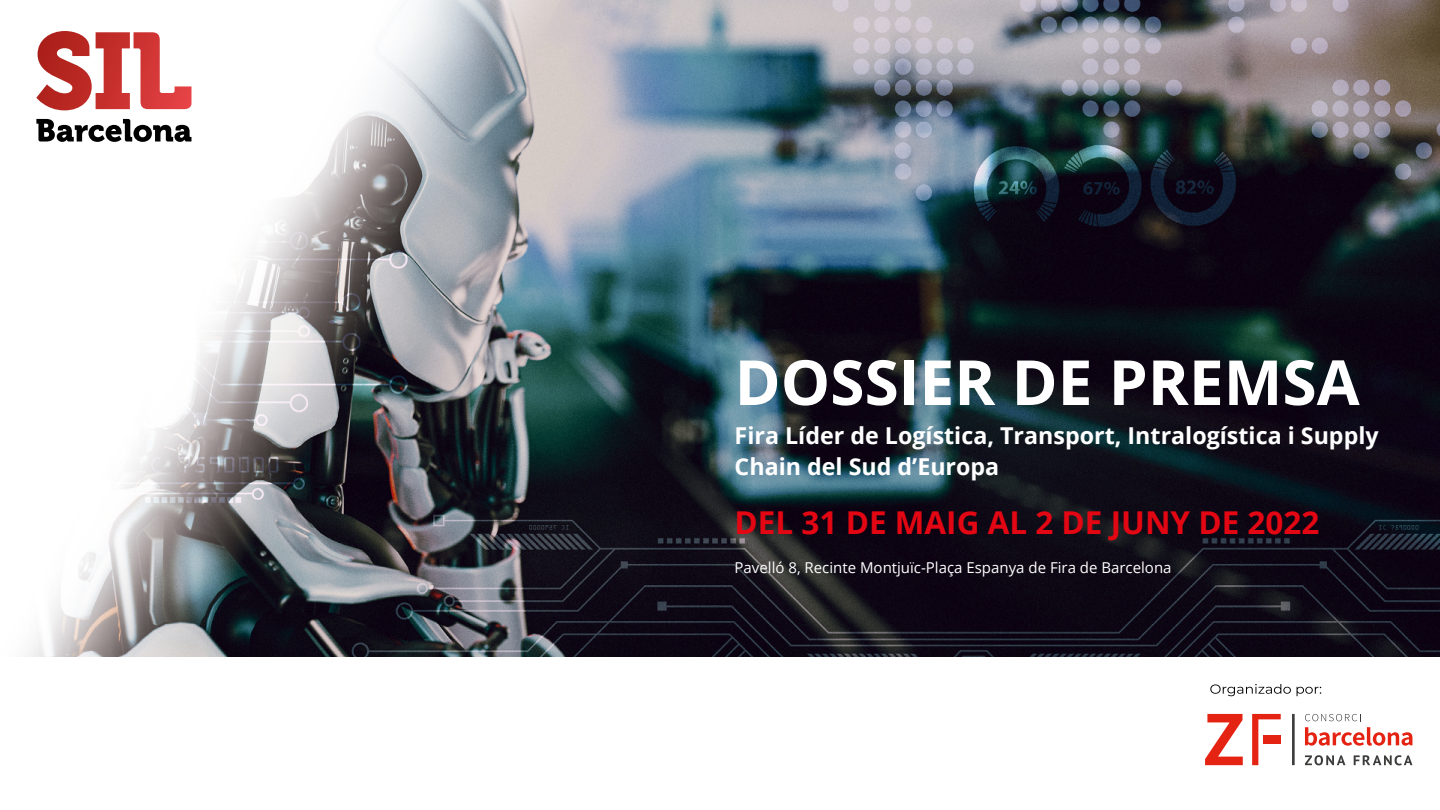
<style>
.page{position:relative;width:1440px;height:810px;background:#fff}
.page>*{position:absolute;margin:0;border:0;box-sizing:border-box;transform-origin:0 0}
.t1{font:700 62.25px "Open Sans";color:#fff}
.t2{font:700 31.5px "Open Sans";color:#e30613}
.t3{font:700 23.25px/31.5px "Open Sans";color:#fff}
.t4{font:15px "Open Sans";color:#fff}
</style>
<div class="page">
<img style="left:26px;top:0;width:1414px;height:657px">
<svg style="left:36px;top:119px;width:155px;height:23px"></svg>
<svg style="left:36px;top:31px;width:156px;height:79px"></svg>
<svg style="left:1210px;top:684px;width:81px;height:12px"></svg>
<svg style="left:1297px;top:687px;width:24px;height:9px"></svg>
<svg style="left:1305px;top:727px;width:107px;height:19px"></svg>
<svg style="left:1305px;top:714px;width:56px;height:7px"></svg>
<svg style="left:1305px;top:755px;width:40px;height:10px"></svg>
<svg style="left:1354px;top:755px;width:58px;height:10px"></svg>
<hr style="left:1292px;top:714px;width:3px;height:51px;background:#3c3c3b">
<svg style="left:1252px;top:714px;width:29px;height:51px"></svg>
<div style="left:1263px;top:735px;width:18px;height:9px;background:#e42313"></div>
<svg style="left:1205px;top:714px;width:38px;height:51px"></svg>
<h1 class="t1" style="left:735px;top:338px;width:627px">DOSSIER DE PREMSA</h1>
<p class="t3" style="left:735px;top:419px;width:646px">Fira Líder de Logística, Transport, Intralogística i Supply<br>Chain del Sud d’Europa</p>
<h2 class="t2" style="left:735px;top:500px;width:586px">DEL 31 DE MAIG AL 2 DE JUNY DE 2022</h2>
<p class="t4" style="left:735px;top:557px;width:438px">Pavelló 8, Recinte Montjuïc-Plaça Espanya de Fira de Barcelona</p>
</div>
